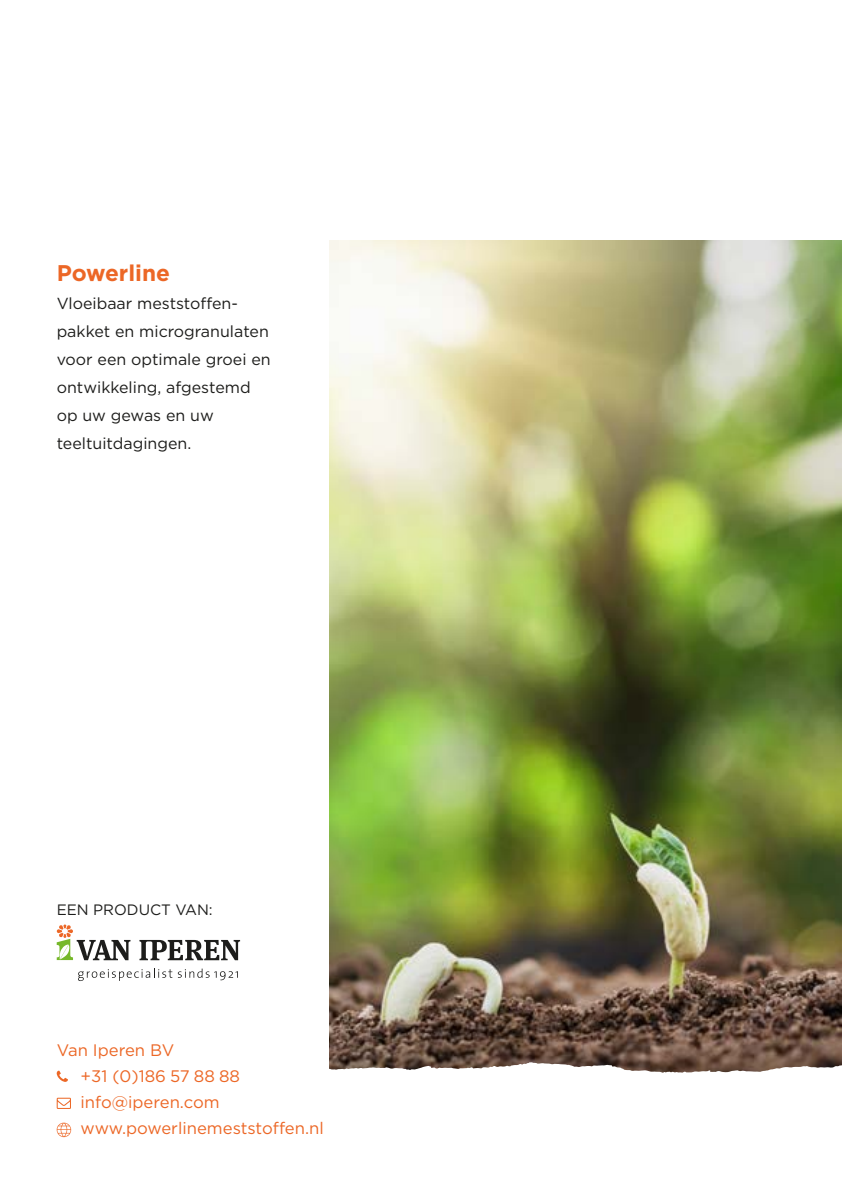
<style>
.page{position:relative;width:842px;height:1191px;background:#fff}
.page>*{position:absolute;margin:0;border:0;box-sizing:border-box;transform-origin:0 0}
.t1{font:700 22.6px "Gotham HTF";color:#ec6726}
.t2{font:16.6px/26.2px "Gotham HTF";color:#ec6726}
.t3{font:16px/28px "Gotham HTF";color:#1d1d1b}
.t4{font:15px "Gotham HTF";color:#1d1d1b}
</style>
<div class="page">
<img style="left:330px;top:240px;width:512px;height:819px">
<svg style="left:56px;top:1059px;width:786px;height:79px"></svg>
<svg style="left:78px;top:968px;width:94px;height:13px"></svg>
<svg style="left:178px;top:968px;width:60px;height:12px"></svg>
<svg style="left:139px;top:940px;width:101px;height:20px"></svg>
<svg style="left:57px;top:924px;width:73px;height:36px"></svg>
<svg style="left:57px;top:1070px;width:11px;height:11px"></svg>
<svg style="left:57px;top:1097px;width:14px;height:12px"></svg>
<svg style="left:57px;top:1122px;width:14px;height:15px"></svg>
<h1 class="t1" style="left:57px;top:260px;width:115px">Powerline</h1>
<p class="t3" style="left:57px;top:289px;width:215px">Vloeibaar meststoffen&shy;pakket en microgranulaten voor een optimale groei en ontwikkeling, afgestemd op uw gewas en uw teeltuitdagingen.</p>
<p class="t4" style="left:57px;top:901px;width:158px">EEN PRODUCT VAN:</p>
<p class="t2" style="left:80px;top:1036px;width:245px;text-indent:-24px">Van Iperen BV<br>+31 (0)186 57 88 88 info@iperen.com www.powerlinemeststoffen.nl</p>
</div>
